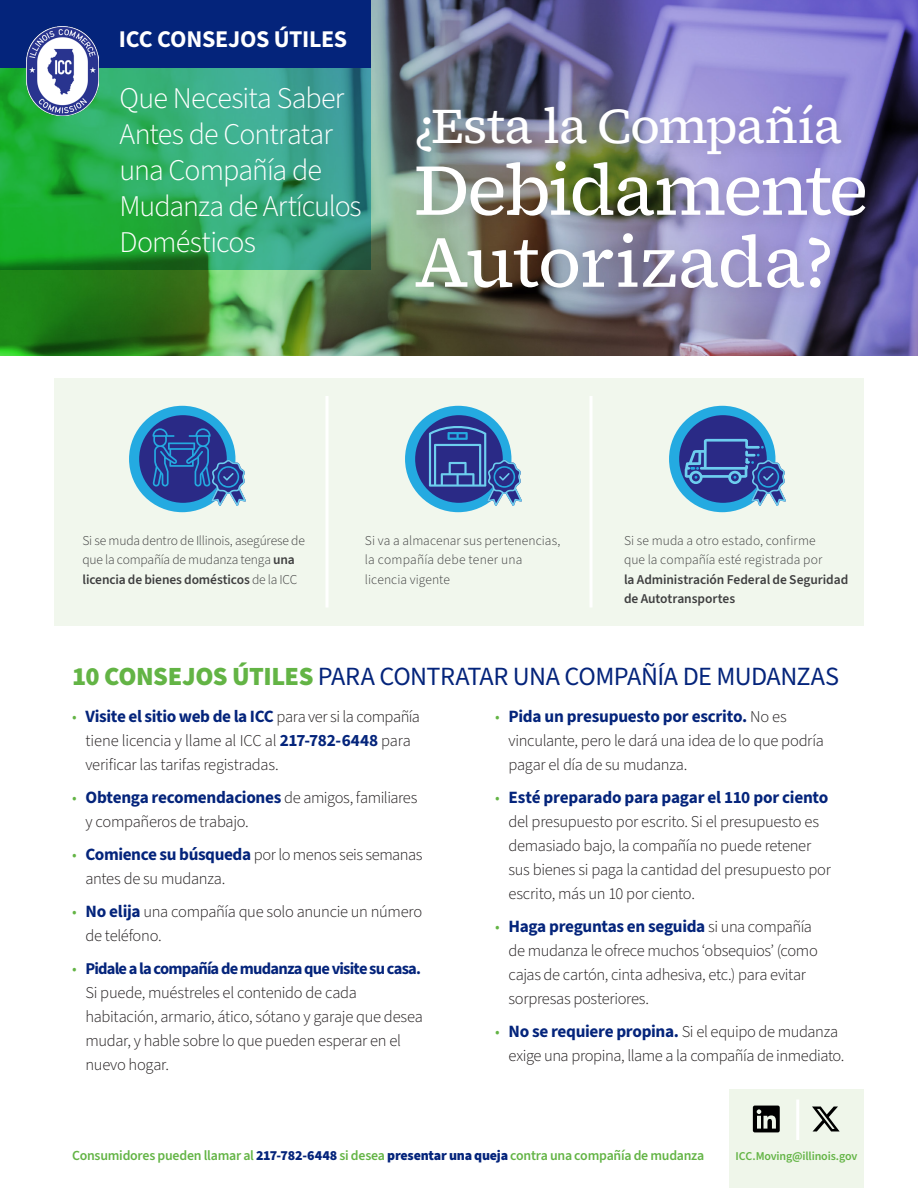
<style>
.page{position:relative;width:918px;height:1188px;background:#fff}
.page>*{position:absolute;margin:0;border:0;box-sizing:border-box;transform-origin:0 0}
.Title_Line-Lg{font:72px/72px "Source Serif 4 Caption";letter-spacing:-.035em;color:#fff}
.Title_Line-Sm{font:49.5px "Source Serif 4 Caption";letter-spacing:-.025em;color:#fff}
.Smart_Tips_Topic_Head{font:300 30px/36px "Source Sans 3";letter-spacing:-.03em;color:#fff}
.Subhead_A{font:26.25px "Source Sans 3";letter-spacing:-.025em;color:#04247b}
.ICC_Smart_Tips{font:700 24px "Source Sans 3";letter-spacing:-.015em;color:#fff}
.t1{font:700 17.25px "Source Sans 3";letter-spacing:-.02em;color:#04247b}
.t2{font:300 16.5px/24px "Source Sans 3";letter-spacing:-.02em;color:#231f20}
.CTA_Footnote-Spanish{font:600 13.8px "Source Sans 3";letter-spacing:-.015em;color:#63b445}
.Captions{font:300 13.5px/19.5px "Source Sans 3";color:#3e3e3f}
.CTA_Footnote-Spanish-2{font:600 12px "Source Sans 3";letter-spacing:-.015em;color:#63b445}
.s1{font-weight:600}
.s2{font-weight:900;color:#63b445}
.s3{font-weight:300;font-size:16.5px;color:#63b445}
.s4{font-weight:300;font-size:16.5px;color:#231f20}
.s5{font-weight:700;font-size:17.25px;color:#04247b}
.s6{color:#63b445}
.s7{font-weight:700;color:#04247b}
.s8{font-weight:900;color:#04247b}
</style>
<div class="page">
<img style="left:0;top:0;width:918px;height:356px">
<svg style="left:0;top:68px;width:371px;height:202px"></svg>
<div style="left:0;top:0;width:371px;height:68px;background:#04247b"></div>
<div style="left:54px;top:378px;width:810px;height:248px;background:#f1f7ed"></div>
<hr style="left:326px;top:396px;width:2px;height:212px;background:#fff">
<hr style="left:590px;top:396px;width:2px;height:212px;background:#fff">
<div style="left:729px;top:1089px;width:135px;height:99px;background:#eff6ea"></div>
<hr style="left:796px;top:1100px;width:3px;height:40px;background:#fff">
<svg style="left:753px;top:1106px;width:27px;height:26px"></svg>
<svg style="left:812px;top:1107px;width:28px;height:24px"></svg>
<div style="left:129px;top:406px;width:106px;height:106px;background:#24aae1;border-radius:50%"></div>
<div style="left:139px;top:415px;width:88px;height:88px;background:#2a2a86;border-radius:50%"></div>
<svg style="left:153px;top:428px;width:93px;height:78px"></svg>
<div style="left:405px;top:406px;width:106px;height:106px;background:#24aae1;border-radius:50%"></div>
<div style="left:415px;top:415px;width:88px;height:88px;background:#2a2a86;border-radius:50%"></div>
<svg style="left:429px;top:424px;width:93px;height:82px"></svg>
<div style="left:669px;top:406px;width:106px;height:106px;background:#24aae1;border-radius:50%"></div>
<div style="left:679px;top:415px;width:88px;height:88px;background:#2a2a86;border-radius:50%"></div>
<svg style="left:685px;top:439px;width:101px;height:67px"></svg>
<img style="left:27px;top:27px;width:72px;height:89px">
<div style="left:407px;top:96px;width:475px;height:209px;background:#231f20;opacity:.15"></div>
<p class="ICC_Smart_Tips" style="left:119px;top:23px;width:230px">ICC CONSEJOS ÚTILES</p>
<p class="Smart_Tips_Topic_Head" style="left:120px;top:80px;width:244px">Que Necesita Saber<br>Antes de Contratar una Compañía de<br>Mudanza de Artículos<br>Domésticos</p>
<p class="Title_Line-Sm" style="left:414px;top:93px;width:429px">¿Esta la Compañía</p>
<p class="Title_Line-Lg" style="left:414px;top:155px;width:456px">Debidamente<br>Autorizada?</p>
<p class="Captions" style="left:82px;top:530px;width:224px">Si se muda dentro de Illinois, asegúrese de que la compañía de mudanza tenga <span class="s1">una licencia de bienes domésticos</span> de la ICC</p>
<p class="Captions" style="left:365px;top:530px;width:197px">Si va a almacenar sus pertenencias, la compañía debe tener una licencia vigente</p>
<p class="Captions" style="left:624px;top:530px;width:226px">Si se muda a otro estado, confirme<br>que la compañía esté registrada por<br><span class="s1">la Administración Federal de Seguridad de Autotransportes</span></p>
<p class="Subhead_A" style="left:72px;top:660px;width:769px"><span class="s2">10 CONSEJOS ÚTILES</span> PARA CONTRATAR UNA COMPAÑÍA DE MUDANZAS</p>
<p class="t1" style="left:72px;top:705px;width:350px"><span class="s3">•</span> Visite el sitio web de la ICC <span class="s4">para ver si la compañía</span></p>
<p class="t2" style="left:86px;top:729px;width:327px">tiene licencia y llame al ICC al <span class="s5">217-782-6448</span> para verificar las tarifas registradas.</p>
<p class="t1" style="left:72px;top:786px;width:347px"><span class="s3">•</span> Obtenga recomendaciones <span class="s4">de amigos, familiares</span></p>
<p class="t2" style="left:86px;top:810px;width:165px">y compañeros de trabajo.</p>
<p class="t2" style="left:86px;top:843px;width:338px;text-indent:-14px"><span class="s6">•</span> <span class="s5">Comience su búsqueda</span> por lo menos seis semanas antes de su mudanza.</p>
<p class="t2" style="left:86px;top:900px;width:338px;text-indent:-14px"><span class="s6">•</span> <span class="s5">No elija</span> una compañía que solo anuncie un número de teléfono.</p>
<p class="t2" style="left:86px;top:957px;width:339px;text-indent:-14px"><span class="s6">•</span> <span class="s7">Pidale a la compañía de mudanza que visite su casa.<br></span>Si puede, muéstreles el contenido de cada habitación, armario, ático, sótano y garaje que desea mudar, y hable sobre lo que pueden esperar en el nuevo hogar.</p>
<p class="t1" style="left:495px;top:705px;width:293px"><span class="s3">•</span> Pida un presupuesto por escrito. <span class="s4">No es</span></p>
<p class="t2" style="left:508px;top:729px;width:317px">vinculante, pero le dará una idea de lo que podría pagar el día de su mudanza.</p>
<p class="t1" style="left:495px;top:786px;width:335px"><span class="s3">•</span> Esté preparado para pagar el 110 por ciento</p>
<p class="t2" style="left:508px;top:810px;width:324px">del presupuesto por escrito. Si el presupuesto es demasiado bajo, la compañía no puede retener sus bienes si paga la cantidad del presupuesto por escrito, más un 10 por ciento.</p>
<p class="t1" style="left:495px;top:915px;width:319px"><span class="s3">•</span> Haga preguntas en seguida <span class="s4">si una compañía</span></p>
<p class="t2" style="left:508px;top:939px;width:311px">de mudanza le ofrece muchos ‘obsequios’ (como cajas de cartón, cinta adhesiva, etc.) para evitar sorpresas posteriores.</p>
<p class="t1" style="left:495px;top:1020px;width:345px"><span class="s3">•</span> No se requiere propina. <span class="s4">Si el equipo de mudanza</span></p>
<p class="t2" style="left:508px;top:1044px;width:338px">exige una propina, llame a la compañía de inmediato.</p>
<p class="CTA_Footnote-Spanish" style="left:72px;top:1147px;width:634px">Consumidores pueden llamar al <span class="s8">217-782-6448</span> si desea <span class="s8">presentar una queja</span> contra una compañía de mudanza</p>
<p class="CTA_Footnote-Spanish-2" style="left:736px;top:1149px;width:123px">ICC.Moving@illinois.gov</p>
</div>
